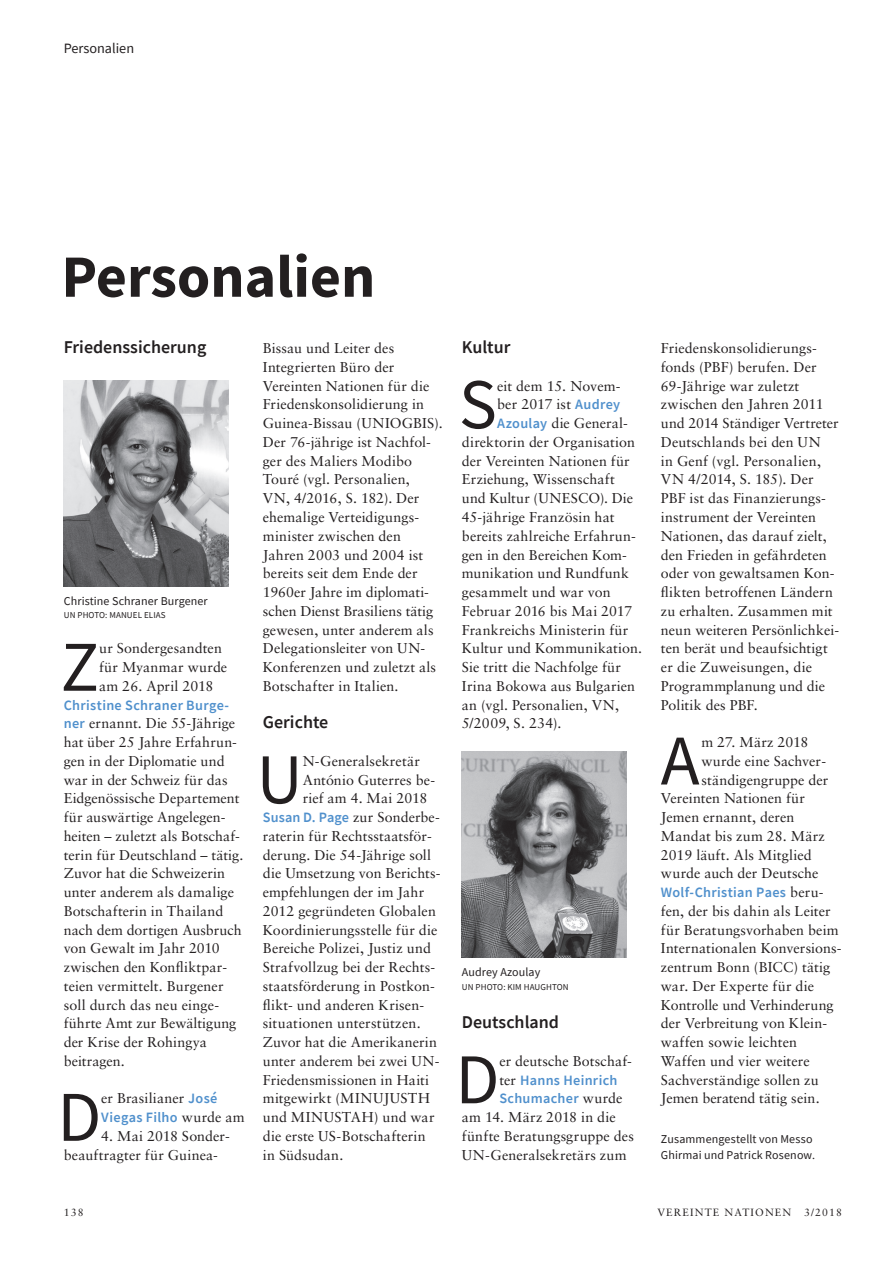
<style>
.page{position:relative;width:893px;height:1263px;background:#fff}
.page>*{position:absolute;margin:0;border:0;box-sizing:border-box;transform-origin:0 0}
.t1{font:71.4px "Source Sans Pro";color:#231f20}
.t2{font:700 60px "Source Sans Pro";color:#231f20}
.t3{font:600 18px "Source Sans Pro";color:#231f20}
.t4{font:14.25px/18.8px "Sabon LT Std";letter-spacing:.01em;color:#231f20}
.t5{font:600 14.25px/18.8px "Source Sans Pro";letter-spacing:.02em;color:#5090cc}
.t6{font:14.25px "Source Sans Pro";color:#231f20}
.t7{font:12px/16.5px "Source Sans Pro";letter-spacing:.01em;color:#231f20}
.t8{font:10.5px "Sabon LT Std";letter-spacing:.11em;color:#231f20}
.t9{font:9px "Source Sans Pro";letter-spacing:.01em;color:#231f20}
.s1{font-family:"Source Sans Pro";font-weight:600;color:#5090cc}
.s2{font-family:"Sabon LT Std";font-weight:400;color:#231f20}
</style>
<div class="page">
<img style="left:64px;top:380px;width:164px;height:206px">
<img style="left:462px;top:751px;width:164px;height:206px">
<p class="t6" style="left:64px;top:39px;width:72px">Personalien</p>
<h2 class="t2" style="left:61px;top:236px;width:315px">Personalien</h2>
<p class="t3" style="left:64px;top:335px;width:144px">Friedenssicherung</p>
<p class="t7" style="left:64px;top:592px;width:145px">Christine Schraner Burgener</p>
<p class="t9" style="left:64px;top:610px;width:59px">UN Photo: Manu</p>
<p class="t9" style="left:133px;top:610px;width:29px">el Elias</p>
<h1 class="t1" style="left:61px;top:622px;width:40px">Z</h1>
<p class="t4" style="left:99px;top:639px;width:130px">ur Sondergesandten für Myanmar wurde am 26. April 2018</p>
<p class="t5" style="left:64px;top:695px;width:167px">Christine Schraner Burge-</p>
<p class="t4" style="left:64px;top:714px;width:181px"><span class="s1">ner</span> ernannt. Die 55-Jährige hat über 25 Jahre Erfahrun&shy;gen in der Diplomatie und war in der Schweiz für das<br>Eidgenössische Departement für auswärtige Angelegen&shy;heiten – zuletzt als Botschaf&shy;terin für Deutschland – tätig.<br>Zuvor hat die Schweizerin unter anderem als damalige<br>Botschafterin in Thailand nach dem dortigen Ausbruch von Gewalt im Jahr 2010 zwischen den Konfliktpar&shy;teien vermittelt. Burgener soll durch das neu einge&shy;führte Amt zur Bewältigung der Krise der Rohingya beitragen.</p>
<h1 class="t1" style="left:57px;top:1072px;width:45px">D</h1>
<p class="t4" style="left:101px;top:1089px;width:118px">er Brasilianer <span class="s1">José</span></p>
<p class="t5" style="left:101px;top:1108px;width:145px">Viegas Filho <span class="s2">wurde am</span></p>
<p class="t4" style="left:64px;top:1126px;width:166px;text-indent:37px">4. Mai 2018 Sonder&shy;beauftragter für Guinea-</p>
<p class="t4" style="left:263px;top:339px;width:168px">Bissau und Leiter des<br>Integrierten Büro der<br>Vereinten Nationen für die<br>Friedenskonsolidierung in<br>Guinea-Bissau (UNIO</p>
<p class="t4" style="left:263px;top:414px;width:181px;text-indent:139px">GBIS).<br>Der 76-jährige ist Nachfol&shy;ger des Maliers Modibo<br>Touré (vgl. Personalien,<br>VN, 4/2016, S. 182). Der ehemalige Verteidigungs&shy;minister zwischen den<br>Jahren 2003 und 2004 ist bereits seit dem Ende der<br>1960er Jahre im diplomati&shy;schen Dienst Brasiliens tätig gewesen, unter anderem als<br>Delegationsleiter von UN-<br>Konferenzen und zuletzt als<br>Botschafter in Italien.</p>
<p class="t3" style="left:263px;top:710px;width:67px">Gerichte</p>
<h1 class="t1" style="left:257px;top:734px;width:48px">U</h1>
<p class="t4" style="left:303px;top:751px;width:119px">N-Generalsekretär</p>
<p class="t4" style="left:303px;top:770px;width:134px">António Guterres be-</p>
<p class="t4" style="left:303px;top:789px;width:126px">rief am 4. Mai 2018</p>
<p class="t4" style="left:263px;top:807px;width:179px"><span class="s1">Susan D. Page</span> zur Sonderbe-</p>
<p class="t4" style="left:263px;top:826px;width:171px">raterin für Rechtsstaatsför-</p>
<p class="t4" style="left:263px;top:845px;width:170px">derung. Die 54-Jährige soll</p>
<p class="t4" style="left:263px;top:864px;width:179px">die Umsetzung von Berichts-</p>
<p class="t4" style="left:263px;top:882px;width:163px">empfehlungen der im Jahr</p>
<p class="t4" style="left:263px;top:901px;width:175px">2012 gegründeten Globalen</p>
<p class="t4" style="left:263px;top:920px;width:176px">Koordinierungsstelle für die</p>
<p class="t4" style="left:263px;top:939px;width:170px">Bereiche Polizei, Justiz und</p>
<p class="t4" style="left:263px;top:957px;width:174px">Strafvollzug bei der Rechts-</p>
<p class="t4" style="left:263px;top:976px;width:174px">staatsförderung in Postkon-</p>
<p class="t4" style="left:263px;top:995px;width:162px">flikt- und anderen Krisen-</p>
<p class="t4" style="left:263px;top:1014px;width:159px">situationen unterstützen.</p>
<p class="t4" style="left:263px;top:1032px;width:176px">Zuvor hat die Amerikanerin</p>
<p class="t4" style="left:263px;top:1051px;width:178px">unter anderem bei zwei UN-</p>
<p class="t4" style="left:263px;top:1070px;width:168px">Friedensmissionen in Haiti</p>
<p class="t4" style="left:263px;top:1089px;width:169px">mitgewirkt (MINUJUSTH</p>
<p class="t4" style="left:263px;top:1107px;width:173px">und MINUSTAH) und war</p>
<p class="t4" style="left:263px;top:1126px;width:164px">die erste US-Botschafterin</p>
<p class="t4" style="left:263px;top:1145px;width:82px">in Südsudan.</p>
<p class="t3" style="left:462px;top:335px;width:50px">Kultur</p>
<h1 class="t1" style="left:459px;top:359px;width:40px">S</h1>
<p class="t4" style="left:497px;top:376px;width:125px">eit dem 15. Novem-</p>
<p class="t4" style="left:497px;top:395px;width:125px">ber 2017 ist <span class="s1">Audrey</span></p>
<p class="t4" style="left:497px;top:414px;width:132px"><span class="s1">Azoulay</span> die General-</p>
<p class="t4" style="left:462px;top:432px;width:175px">direktorin der Organisation</p>
<p class="t4" style="left:462px;top:451px;width:169px">der Vereinten Nationen für</p>
<p class="t4" style="left:462px;top:470px;width:155px">Erziehung, Wissenschaft</p>
<p class="t4" style="left:462px;top:489px;width:173px">und Kultur (UNESCO). Die</p>
<p class="t4" style="left:462px;top:507px;width:154px">45-jährige Französin hat</p>
<p class="t4" style="left:462px;top:526px;width:176px">bereits zahlreiche Erfahrun-</p>
<p class="t4" style="left:462px;top:545px;width:167px">gen in den Bereichen Kom-</p>
<p class="t4" style="left:462px;top:564px;width:169px">munikation und Rundfunk</p>
<p class="t4" style="left:462px;top:582px;width:150px">gesammelt und war von</p>
<p class="t4" style="left:462px;top:601px;width:172px">Februar 2016 bis Mai 2017</p>
<p class="t4" style="left:462px;top:620px;width:168px">Frankreichs Ministerin für</p>
<p class="t4" style="left:462px;top:639px;width:182px">Kultur und Kommunikation.</p>
<p class="t4" style="left:462px;top:657px;width:161px">Sie tritt die Nachfolge für</p>
<p class="t4" style="left:462px;top:676px;width:175px">Irina Bokowa aus Bulgarien</p>
<p class="t4" style="left:462px;top:695px;width:159px">an (vgl. Personalien, VN,</p>
<p class="t4" style="left:462px;top:714px;width:101px">5/2009, S. 234).</p>
<p class="t7" style="left:462px;top:964px;width:80px">Audrey Azoulay</p>
<p class="t9" style="left:462px;top:981px;width:69px">UN Photo: Kim Haug</p>
<p class="t9" style="left:546px;top:981px;width:22px">hton</p>
<p class="t3" style="left:462px;top:1010px;width:99px">Deutschland</p>
<h1 class="t1" style="left:455px;top:1034px;width:45px">D</h1>
<p class="t4" style="left:499px;top:1051px;width:134px">er deutsche Botschaf-</p>
<p class="t5" style="left:499px;top:1070px;width:125px"><span class="s2">ter</span> Hanns Heinrich<br>Schumacher <span class="s2">wurde</span></p>
<p class="t4" style="left:462px;top:1107px;width:174px">am 14. März 2018 in die fünfte Beratungsgruppe des<br>UN-Generalsekretärs zum</p>
<p class="t4" style="left:661px;top:339px;width:180px">Friedenskonsolidierungs&shy;fonds (PBF) berufen. Der<br>69-Jährige war zuletzt zwischen den Jahren 2011 und 2014 Ständiger Vertreter<br>Deutschlands bei den UN<br>in Genf (vgl. Personalien,<br>VN 4/2014, S. 185). Der<br>PBF ist das Finanzierungs&shy;instrument der Vereinten<br>Nationen, das darauf zielt, den Frieden in gefährdeten oder von gewaltsamen Kon&shy;flikten betroffenen Ländern zu erhalten. Zusammen mit neun weiteren Persönlichkei&shy;ten berät und beaufsichtigt er die Zuweisungen, die<br>Programmplanung und die<br>Politik des PBF.</p>
<h1 class="t1" style="left:661px;top:715px;width:40px">A</h1>
<p class="t4" style="left:701px;top:732px;width:109px">m 27. März 2018</p>
<p class="t4" style="left:701px;top:751px;width:126px">wurde eine Sachver-</p>
<p class="t4" style="left:701px;top:770px;width:129px">ständigengruppe der</p>
<p class="t4" style="left:661px;top:789px;width:146px">Vereinten Nationen für</p>
<p class="t4" style="left:661px;top:807px;width:135px">Jemen ernannt, deren</p>
<p class="t4" style="left:661px;top:826px;width:166px">Mandat bis zum 28. März</p>
<p class="t4" style="left:661px;top:845px;width:152px">2019 läuft. Als Mitglied</p>
<p class="t4" style="left:661px;top:864px;width:159px">wurde auch der Deutsche</p>
<p class="t5" style="left:661px;top:883px;width:164px">Wolf-Christian Paes <span class="s2">beru-</span></p>
<p class="t4" style="left:661px;top:901px;width:182px">fen, der bis dahin als Leiter für Beratungsvorhaben beim<br>Internationalen Konversions&shy;zentrum Bonn (BICC) tätig war. Der Experte für die<br>Kontrolle und Verhinderung der Verbreitung von Klein&shy;waffen sowie leichten<br>Waffen und vier weitere<br>Sachverständige sollen zu<br>Jemen beratend tätig sein.</p>
<p class="t7" style="left:661px;top:1130px;width:156px">Zusammengestellt von Messo<br>Ghirmai und Patrick Rosenow.</p>
<p class="t8" style="left:64px;top:1206px;width:21px">138</p>
<p class="t8" style="left:657px;top:1206px;width:186px">Vereinte Nationen 3/2018</p>
</div>
